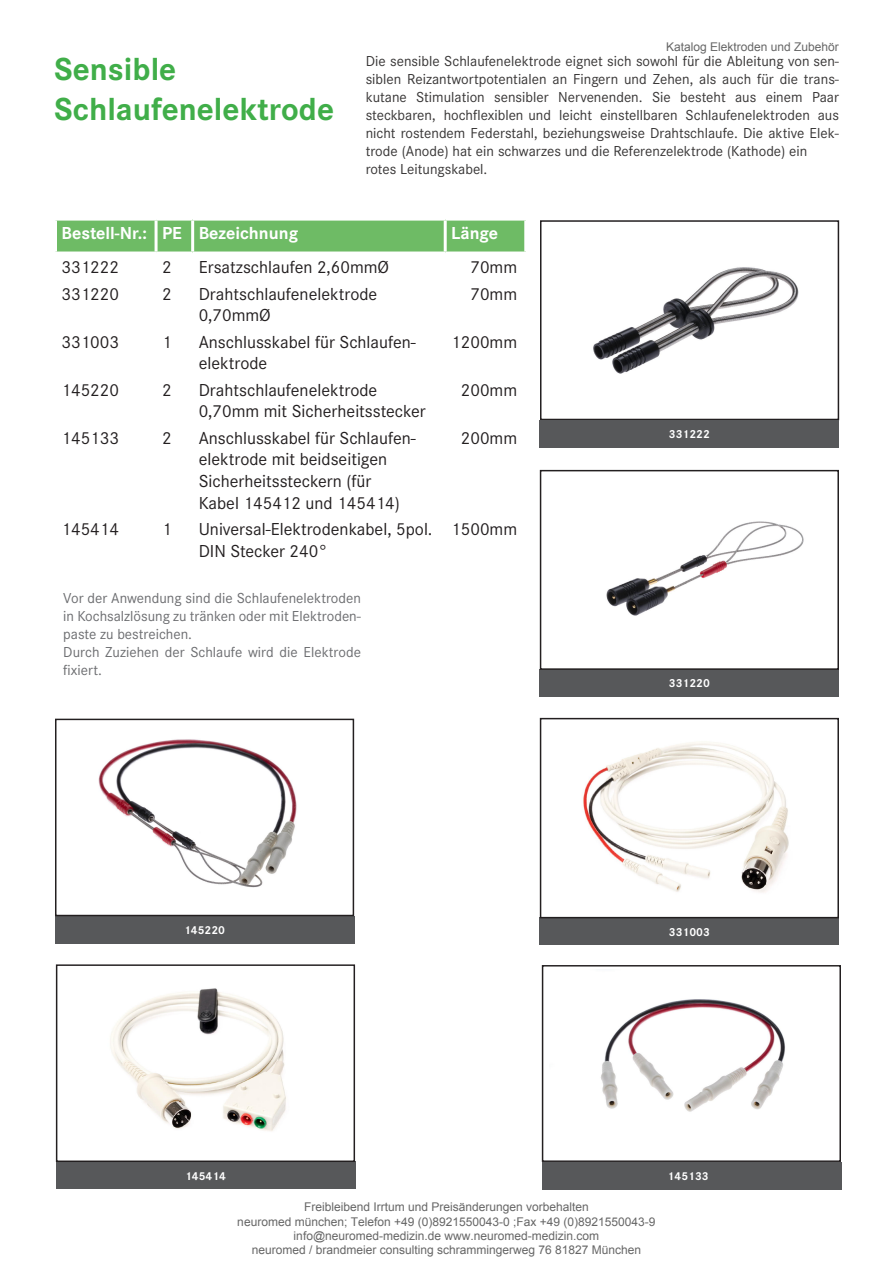
<style>
.page{position:relative;width:893px;height:1263px;background:#fff}
.page>*{position:absolute;margin:0;border:0;box-sizing:border-box;transform-origin:0 0}
.t1{font:700 33px/39.6px "Corporate S";color:#40ae49}
.t2{font:18px/21.6px "Corporate S";color:#231f20}
.t3{font:700 18px "Corporate S";color:#fff}
.t4{font:15px/18px "Corporate S";color:#373535}
.t5{font:15px/18px "Corporate S";color:#6c6d70}
.t6{font:12px/14.4px "Arial";color:#666;text-align:center}
.t7{font:700 12px "Corporate S";color:#fff}
.t8{font:700 11.85px "Corporate S";color:#fff}
</style>
<div class="page">
<img style="left:601px;top:999px;width:184px;height:113px">
<img style="left:110px;top:988px;width:176px;height:143px">
<img style="left:583px;top:742px;width:206px;height:151px">
<img style="left:98px;top:739px;width:199px;height:149px">
<img style="left:606px;top:521px;width:198px;height:95px">
<img style="left:593px;top:267px;width:206px;height:107px">
<div style="left:540px;top:220px;width:299px;height:200px;border:2px solid #231f20"></div>
<div style="left:540px;top:420px;width:299px;height:27px;background:#57585a"></div>
<div style="left:542px;top:965px;width:299px;height:197px;border:1px solid #231f20"></div>
<div style="left:542px;top:1162px;width:299px;height:27px;background:#57585a"></div>
<div style="left:55px;top:916px;width:299px;height:27px;background:#57585a"></div>
<div style="left:55px;top:719px;width:299px;height:197px;border:1px solid #231f20"></div>
<div style="left:540px;top:669px;width:299px;height:27px;background:#57585a"></div>
<div style="left:540px;top:470px;width:299px;height:200px;border:2px solid #231f20"></div>
<div style="left:57px;top:221px;width:387px;height:30px;background:#6ebb65"></div>
<div style="left:156px;top:219px;width:37px;height:34px;background:#6ebb65"></div>
<div style="left:445px;top:219px;width:81px;height:34px;background:#6ebb65"></div>
<hr style="left:156px;top:218px;width:37px;height:3px;background:#fff">
<hr style="left:155px;top:221px;width:3px;height:30px;background:#fff">
<hr style="left:191px;top:221px;width:3px;height:30px;background:#fff">
<hr style="left:445px;top:218px;width:82px;height:3px;background:#fff">
<hr style="left:444px;top:221px;width:3px;height:30px;background:#fff">
<hr style="left:524px;top:221px;width:3px;height:30px;background:#fff">
<hr style="left:156px;top:251px;width:37px;height:3px;background:#fff">
<hr style="left:445px;top:251px;width:82px;height:3px;background:#fff">
<div style="left:540px;top:917px;width:299px;height:28px;background:#57585a"></div>
<div style="left:540px;top:718px;width:299px;height:200px;border:2px solid #231f20"></div>
<div style="left:56px;top:1161px;width:299px;height:28px;background:#57585a"></div>
<div style="left:56px;top:964px;width:299px;height:198px;border:1px solid #231f20"></div>
<h1 class="t1" style="left:54px;top:50px;width:281px">Sensible<br>Schlaufenelektrode</h1>
<p class="t6" style="left:666px;top:40px;width:174px">Katalog Elektroden und Zubehör</p>
<p class="t4" style="left:366px;top:52px;width:475px">Die sensible Schlaufenelektrode eignet sich sowohl für die Ableitung von sen&shy;siblen Reizantwortpotentialen an Fingern und Zehen, als auch für die trans&shy;kutane Stimulation sensibler Nervenenden. Sie besteht aus einem Paar steckbaren, hochflexiblen und leicht einstellbaren Schlaufenelektroden aus nicht rostendem Federstahl, beziehungsweise Drahtschlaufe. Die aktive Elek&shy;trode (Anode) hat ein schwarzes und die Referenzelektrode (Kathode) ein rotes Leitungskabel.</p>
<p class="t3" style="left:62px;top:223px;width:238px">Bestell-Nr.: PE Bezeichnung</p>
<p class="t3" style="left:451px;top:223px;width:48px">Länge</p>
<p class="t2" style="left:62px;top:257px;width:59px">331222</p>
<p class="t2" style="left:162px;top:257px;width:11px">2</p>
<p class="t2" style="left:199px;top:257px;width:192px">Ersatzschlaufen 2,60mmØ</p>
<p class="t2" style="left:470px;top:257px;width:48px">70mm</p>
<p class="t2" style="left:61px;top:283px;width:59px">331220</p>
<p class="t2" style="left:162px;top:283px;width:11px">2</p>
<p class="t2" style="left:199px;top:283px;width:180px">Drahtschlaufenelektrode<br>0,70mmØ</p>
<p class="t2" style="left:470px;top:283px;width:48px">70mm</p>
<p class="t2" style="left:61px;top:331px;width:59px">331003</p>
<p class="t2" style="left:162px;top:331px;width:11px">1</p>
<p class="t2" style="left:199px;top:331px;width:219px">Anschlusskabel für Schlaufen&shy;elektrode</p>
<p class="t2" style="left:451px;top:331px;width:67px">1200mm</p>
<p class="t2" style="left:61px;top:379px;width:59px">145220</p>
<p class="t2" style="left:162px;top:379px;width:11px">2</p>
<p class="t2" style="left:199px;top:379px;width:229px">Drahtschlaufenelektrode<br>0,70mm mit Sicherheitsstecker</p>
<p class="t2" style="left:461px;top:379px;width:58px">200mm</p>
<p class="t2" style="left:62px;top:427px;width:59px">145133</p>
<p class="t2" style="left:162px;top:427px;width:11px">2</p>
<p class="t2" style="left:199px;top:427px;width:219px">Anschlusskabel für Schlaufen&shy;elektrode mit beidseitigen<br>Sicherheitssteckern (für<br>Kabel 145412 und 145414)</p>
<p class="t2" style="left:461px;top:427px;width:58px">200mm</p>
<p class="t2" style="left:62px;top:518px;width:59px">145414</p>
<p class="t2" style="left:162px;top:518px;width:11px">1</p>
<p class="t2" style="left:199px;top:518px;width:235px">Universal-Elektrodenkabel, 5pol.<br>DIN Stecker 240°</p>
<p class="t2" style="left:451px;top:518px;width:67px">1500mm</p>
<p class="t5" style="left:63px;top:589px;width:299px">Vor der Anwendung sind die Schlaufenelektroden in Kochsalzlösung zu tränken oder mit Elektroden&shy;paste zu bestreichen.<br>Durch Zuziehen der Schlaufe wird die Elektrode fixiert.</p>
<p class="t7" style="left:669px;top:428px;width:43px">331222</p>
<p class="t7" style="left:669px;top:676px;width:43px">331220</p>
<p class="t8" style="left:184px;top:923px;width:43px">145220</p>
<p class="t7" style="left:669px;top:925px;width:43px">331003</p>
<p class="t8" style="left:185px;top:1169px;width:43px">145414</p>
<p class="t6" style="left:237px;top:1200px;width:420px">Freibleibend Irrtum und Preisänderungen vorbehalten<br>neuromed münchen; Telefon +49 (0)8921550043-0 ;Fax +49 (0)8921550043-9 info@neuromed-medizin.de www.neuromed-medizin.com<br>neuromed / brandmeier consulting schrammingerweg 76 81827 München</p>
<p class="t8" style="left:668px;top:1169px;width:43px">145133</p>
</div>
